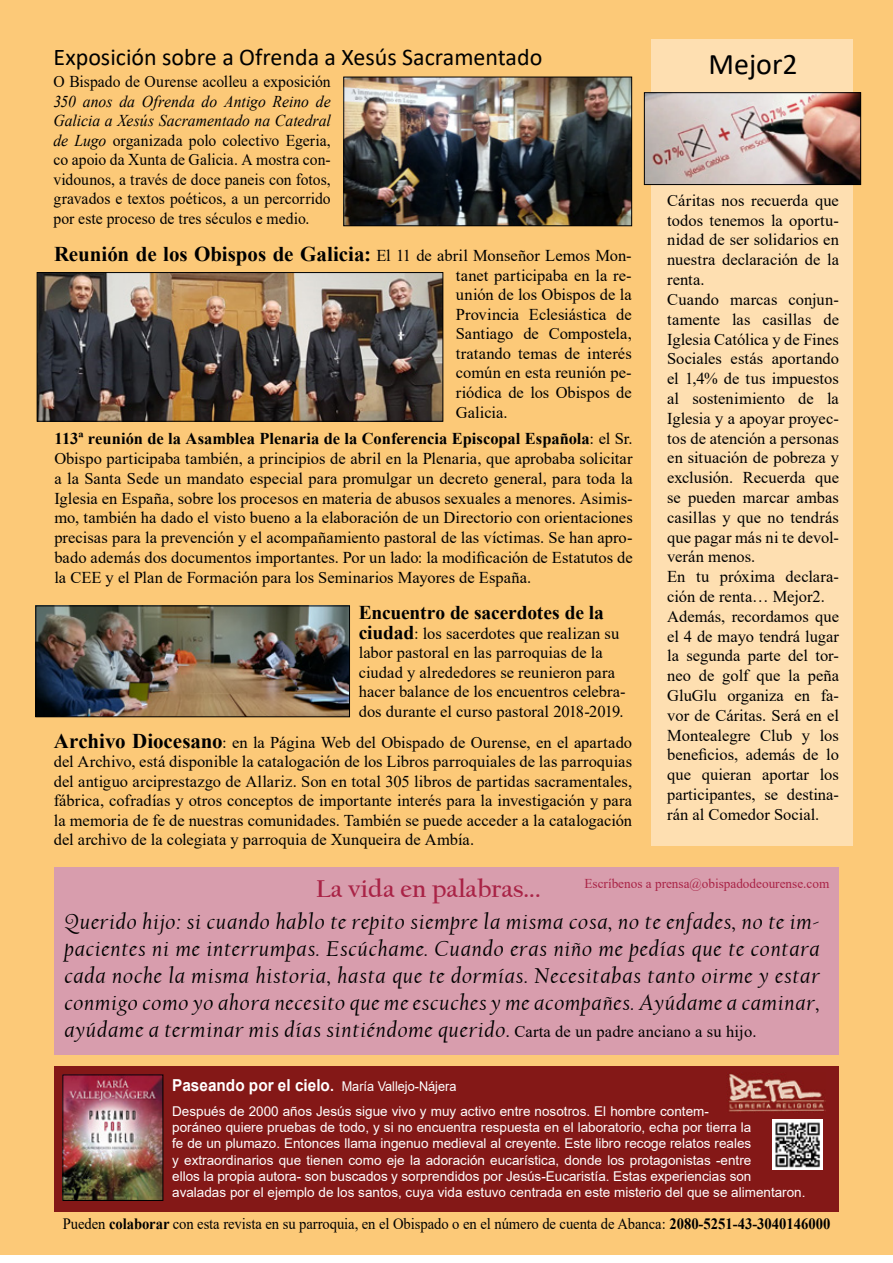
<style>
.page{position:relative;width:893px;height:1263px;background:#fff}
.page>*{position:absolute;margin:0;border:0;box-sizing:border-box;transform-origin:0 0}
.t1{font:30px "Calibri";color:#000}
.t2{font:700 25.5px "Californian FB";color:#a92346}
.t3{font:24px "Calibri";color:#000}
.t4{font:italic 22.5px/27px "Californian FB";letter-spacing:.03em;color:#000;text-align:justify;scale:1.06 1}
.t5{font:700 21px "Times New Roman";letter-spacing:-.005em;color:#000}
.t6{font:700 19.5px "Times New Roman";letter-spacing:-.01em;color:#000}
.t7{font:16.5px/19.8px "Times New Roman";color:#000;text-align:justify}
.t8{font:16.5px/19.5px "Times New Roman";color:#000;text-align:justify;scale:.95 1}
.t9{font:15.75px "Times New Roman";letter-spacing:-.005em;color:#000;scale:.93 1}
.t10{font:13.5px/16.2px "Arial";color:#fff}
.t11{font:13.5px/24.8px "Arial";color:#fff;scale:.94 1}
.t12{font:13.5px "Times New Roman";color:#a92346}
.s1{font-style:italic}
.s2{font-weight:400;font-size:16.5px}
.s3{font-weight:700}
.s4{font-weight:700;font-size:19.5px}
.s5{font-weight:700;font-size:21px}
.s6{font-family:"Times New Roman";font-style:normal;font-size:16.5px}
.s7{font-weight:700;font-size:16.5px}
.s8{font-weight:700;font-size:15px}
</style>
<div class="page">
<div style="left:0;top:0;width:893px;height:1254px;background:#fcc978"></div>
<div style="left:651px;top:39px;width:202px;height:806px;background:#fedfb1"></div>
<img style="left:346px;top:79px;width:284px;height:145px">
<div style="left:344px;top:77px;width:288px;height:149px;border:1px solid #000"></div>
<div style="left:54px;top:1066px;width:785px;height:146px;background:#841817"></div>
<div style="left:54px;top:867px;width:785px;height:188px;background:#d89dad"></div>
<img style="left:729px;top:1074px;width:97px;height:38px">
<img style="left:773px;top:1119px;width:50px;height:50px">
<img style="left:646px;top:94px;width:213px;height:89px">
<div style="left:644px;top:92px;width:217px;height:93px;border:1px solid #000"></div>
<img style="left:65px;top:1077px;width:96px;height:122px">
<div style="left:63px;top:1075px;width:100px;height:126px;border:1px solid #000"></div>
<img style="left:38px;top:608px;width:310px;height:107px">
<div style="left:36px;top:606px;width:314px;height:111px;border:1px solid #000"></div>
<img style="left:39px;top:274px;width:402px;height:145px">
<div style="left:37px;top:272px;width:406px;height:149px;border:1px solid #000"></div>
<h3 class="t3" style="left:54px;top:40px;width:490px">Exposición sobre a Ofrenda a Xesús Sacramentado</h3>
<h1 class="t1" style="left:708px;top:43px;width:91px">Mejor2</h1>
<p class="t8" style="left:53px;top:71px;width:293px">O Bispado de Ourense acolleu a exposición</p>
<p class="t8" style="left:53px;top:91px;width:293px"><span class="s1">350 anos da Ofrenda do Antigo Reino de Galicia a Xesús Sacramentado na Catedral de Lugo</span> organizada polo colectivo Egeria, co apoio da Xunta de Galicia. A mostra con&shy;vidounos, a través de doce paneis con fotos, gravados e textos poéticos, a un percorrido por este proceso de tres séculos e medio.</p>
<p class="t7" style="left:667px;top:190px;width:173px;text-align:left">Cáritas nos recuerda que todos tenemos la oportu&shy;nidad de ser solidarios en nuestra declaración de la renta.<br>Cuando marcas conjun&shy;tamente las casillas de<br>Iglesia Católica y de Fines<br>Sociales estás aportando el 1,4% de tus impuestos al sostenimiento de la<br>Iglesia y a apoyar proyec&shy;tos de atención a personas en situación de pobreza y exclusión. Recuerda que se pueden marcar ambas casillas y que no tendrás que pagar más ni te devol&shy;verán menos.<br>En tu próxima declara&shy;ción de renta… Mejor2.<br>Además, recordamos que el 4 de mayo tendrá lugar la segunda parte del tor&shy;neo de golf que la peña<br>GluGlu organiza en fa&shy;vor de Cáritas. Será en el<br>Montealegre Club y los beneficios, además de lo que quieran aportar los participantes, se destina&shy;rán al Comedor Social.</p>
<p class="t5" style="left:54px;top:239px;width:579px">Reunión de los Obispos de Galicia: <span class="s2">El 11 de abril Monseñor Lemos Mon-</span></p>
<p class="t7" style="left:456px;top:265px;width:177px">tanet participaba en la re&shy;unión de los Obispos de la Provincia Eclesiástica de Santiago de Compostela, tratando temas de interés común en esta reunión pe&shy;riódica de los Obispos de Galicia.</p>
<p class="t7" style="left:54px;top:428px;width:580px"><span class="s3">113ª reunión de la Asamblea Plenaria de la Conferencia Episcopal Española</span>: el Sr.<br>Obispo participaba también, a principios de abril en la Plenaria, que aprobaba solicitar a la Santa Sede un mandato especial para promulgar un decreto general, para toda la Iglesia en España, sobre los procesos en materia de abusos sexuales a menores. Asimis&shy;mo, también ha dado el visto bueno a la elaboración de un Directorio con orientaciones precisas para la prevención y el acompañamiento pastoral de las víctimas. Se han apro&shy;bado además dos documentos importantes. Por un lado: la modificación de Estatutos de la CEE y el Plan de Formación para los Seminarios Mayores de España.</p>
<p class="t6" style="left:359px;top:598px;width:247px">Encuentro de sacerdotes de la</p>
<p class="t7" style="left:359px;top:623px;width:268px;text-align:left"><span class="s4">ciudad</span>: los sacerdotes que realizan su labor pastoral en las parroquias de la ciudad y alrededores se reunieron para hacer balance de los encuentros celebra&shy;dos durante el curso pastoral 2018-2019.</p>
<p class="t7" style="left:54px;top:732px;width:580px"><span class="s5">Archivo Diocesano</span>: en la Página Web del Obispado de Ourense, en el apartado del Archivo, está disponible la catalogación de los Libros parroquiales de las parroquias del antiguo arciprestazgo de Allariz. Son en total 305 libros de partidas sacramentales, fábrica, cofradías y otros conceptos de importante interés para la investigación y para la memoria de fe de nuestras comunidades. También se puede acceder a la catalogación del archivo de la colegiata y parroquia de Xunqueira de Ambía.</p>
<h2 class="t2" style="left:316px;top:874px;width:226px">La vida en palabras...</h2>
<p class="t12" style="left:584px;top:874px;width:246px">Escríbenos a prensa@obispadodeourense.com</p>
<p class="t4" style="left:64px;top:908px;width:714px">Querido hijo: si cuando hablo te repito siempre la misma cosa, no te enfades, no te im&shy;pacientes ni me interrumpas. Escúchame. Cuando eras niño me pedías que te contara cada noche la misma historia, hasta que te dormías. Necesitabas tanto oirme y estar conmigo como yo ahora necesito que me escuches y me acompañes. Ayúdame a caminar, ayúdame a terminar mis días sintiéndome querido. <span class="s6">Carta de un padre anciano a su hijo.</span></p>
<p class="t11" style="left:172px;top:1074px;width:572px"><span class="s7">Paseando por el cielo</span><span class="s8">.</span> María Vallejo-Nájera<br>Después de 2000 años Jesús sigue vivo y muy activo entre nosotros. El hombre contem-</p>
<p class="t10" style="left:172px;top:1119px;width:635px">poráneo quiere pruebas de todo, y si no encuentra respuesta en el laboratorio, echa por tierra la<br>fe de un plumazo. Entonces llama ingenuo medieval al creyente. Este libro recoge relatos reales<br>y extraordinarios que tienen como eje la adoración eucarística, donde los protagonistas -entre<br>ellos la propia autora- son buscados y sorprendidos por Jesús-Eucaristía. Estas experiencias son avaladas por el ejemplo de los santos, cuya vida estuvo centrada en este misterio del que se alimentaron.</p>
<p class="t9" style="left:63px;top:1212px;width:827px">Pueden <span class="s3">colaborar</span> con esta revista en su parroquia, en el Obispado o en el número de cuenta de Abanca: <span class="s3">2080-5251-43-3040146000</span></p>
</div>
